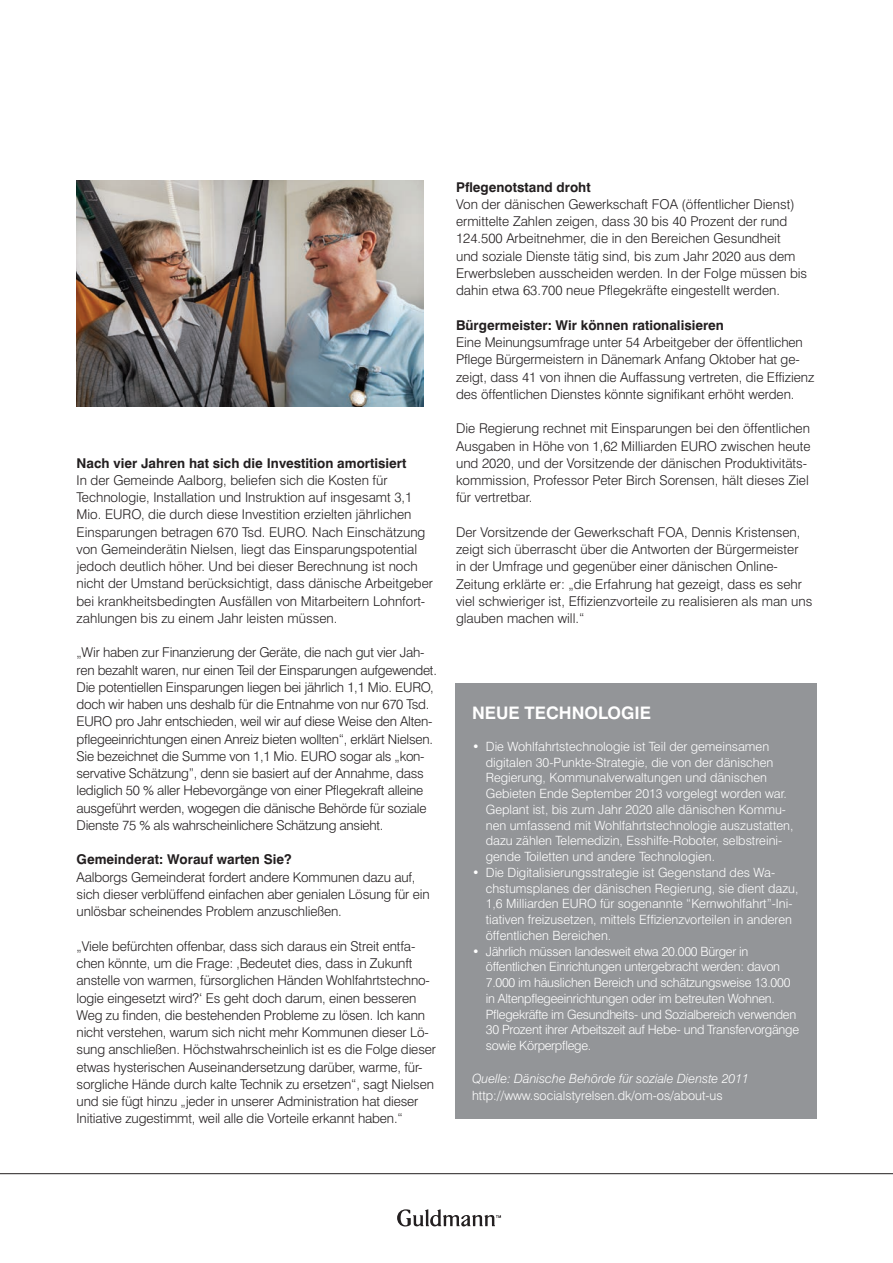
<style>
.page{position:relative;width:893px;height:1263px;background:#fff}
.page>*{position:absolute;margin:0;border:0;box-sizing:border-box;transform-origin:0 0}
.t1{font:700 17.25px "Swiss 721 BT";color:#fff}
.t2{font:300 13.5px/17.2px "Swiss 721 BT";letter-spacing:-.005em;color:#231f20}
.t3{font:700 13.5px "Swiss 721 BT";color:#231f20}
.t4{font:300 12.75px/15.8px "Swiss 721 BT";color:#fff}
.t5{font:300 12.75px/15.8px "Swiss 721 BT";letter-spacing:-.02em;color:#fff}
.t6{font:italic 300 12.75px "Swiss 721 BT";color:#fff}
</style>
<div class="page">
<svg style="left:397px;top:1209px;width:104px;height:17px"></svg>
<hr style="left:0;top:1173px;width:893px;height:1px;background:#231f20">
<div style="left:455px;top:683px;width:361px;height:435px;background:#939598"></div>
<img style="left:77px;top:181px;width:347px;height:225px">
<p class="t3" style="left:77px;top:455px;width:331px">Nach vier Jahren hat sich die Investition amortisiert</p>
<p class="t2" style="left:77px;top:471px;width:358px">In der Gemeinde Aalborg, beliefen sich die Kosten für Technologie, Installation und Instruktion auf insgesamt 3,1<br>Mio. EURO, die durch diese Investition erzielten jährlichen Einsparungen betragen 670 Tsd. EURO. Nach Einschätzung von Gemeinderätin Nielsen, liegt das Einsparungspotential jedoch deutlich höher. Und bei dieser Berechnung ist noch nicht der Umstand berücksichtigt, dass dänische Arbeitgeber bei krankheitsbedingten Ausfällen von Mitarbeitern Lohnfort&shy;zahlungen bis zu einem Jahr leisten müssen.</p>
<p class="t2" style="left:77px;top:644px;width:362px">„Wir haben zur Finanzierung der Geräte, die nach gut vier Jah&shy;ren bezahlt waren, nur einen Teil der Einsparungen aufgewendet.<br>Die potentiellen Einsparungen liegen bei jährlich 1,1 Mio. EURO, doch wir haben uns deshalb für die Entnahme von nur 670 Tsd.<br>EURO pro Jahr entschieden, weil wir auf diese Weise den Alten&shy;pflegeeinrichtungen einen Anreiz bieten wollten“, erklärt Nielsen.<br>Sie bezeichnet die Summe von 1,1 Mio. EURO sogar als „kon&shy;servative Schätzung”, denn sie basiert auf der Annahme, dass lediglich 50 % aller Hebevorgänge von einer Pflegekraft alleine ausgeführt werden, wogegen die dänische Behörde für soziale Dienste 75 % als wahrscheinlichere Schätzung ansieht.</p>
<p class="t3" style="left:77px;top:851px;width:217px">Gemeinderat: Worauf warten Sie?</p>
<p class="t2" style="left:77px;top:868px;width:355px">Aalborgs Gemeinderat fordert andere Kommunen dazu auf, sich dieser verblüffend einfachen aber genialen Lösung für ein unlösbar scheinendes Problem anzuschließen.</p>
<p class="t2" style="left:77px;top:937px;width:361px">„Viele befürchten offenbar, dass sich daraus ein Streit entfa&shy;chen könnte, um die Frage: ‚Bedeutet dies, dass in Zukunft anstelle von warmen, fürsorglichen Händen Wohlfahrtstechno&shy;logie eingesetzt wird?‘ Es geht doch darum, einen besseren Weg zu finden, die bestehenden Probleme zu lösen. Ich kann nicht verstehen, warum sich nicht mehr Kommunen dieser Lö&shy;sung anschließen. Höchstwahrscheinlich ist es die Folge dieser etwas hysterischen Auseinandersetzung darüber, warme, für&shy;sorgliche Hände durch kalte Technik zu ersetzen“, sagt Nielsen und sie fügt hinzu „jeder in unserer Administration hat dieser Initiative zugestimmt, weil alle die Vorteile erkannt haben.“</p>
<p class="t3" style="left:456px;top:179px;width:136px">Pflegenotstand droht</p>
<p class="t2" style="left:456px;top:195px;width:353px">Von der dänischen Gewerkschaft FOA (öffentlicher Dienst) ermittelte Zahlen zeigen, dass 30 bis 40 Prozent der rund 124.500 Arbeitnehmer, die in den Bereichen Gesundheit<br>und soziale Dienste tätig sind, bis zum Jahr 2020 aus dem Erwerbsleben ausscheiden werden. In der Folge müssen bis dahin etwa 63.700 neue Pflegekräfte eingestellt werden.</p>
<p class="t3" style="left:456px;top:317px;width:269px">Bürgermeister: Wir können rationalisieren</p>
<p class="t2" style="left:456px;top:333px;width:360px">Eine Meinungsumfrage unter 54 Arbeitgeber der öffentlichen Pflege Bürgermeistern in Dänemark Anfang Oktober hat ge&shy;zeigt, dass 41 von ihnen die Auffassung vertreten, die Effizienz des öffentlichen Dienstes könnte signifikant erhöht werden.</p>
<p class="t2" style="left:456px;top:420px;width:356px">Die Regierung rechnet mit Einsparungen bei den öffentlichen Ausgaben in Höhe von 1,62 Milliarden EURO zwischen heute und 2020, und der Vorsitzende der dänischen Produktivitäts&shy;kommission, Professor Peter Birch Sorensen, hält dieses Ziel für vertretbar.</p>
<p class="t2" style="left:456px;top:523px;width:358px">Der Vorsitzende der Gewerkschaft FOA, Dennis Kristensen, zeigt sich überrascht über die Antworten der Bürgermeister<br>in der Umfrage und gegenüber einer dänischen Online-Zeitung erklärte er: „die Erfahrung hat gezeigt, dass es sehr viel schwieriger ist, Effizienzvorteile zu realisieren als man uns glauben machen will.“</p>
<p class="t1" style="left:472px;top:702px;width:181px">NEUE TECHNOLOGIE</p>
<p class="t4" style="left:486px;top:738px;width:309px;text-indent:-14px">• Die Wohlfahrtstechnologie ist Teil der gemeinsamen digitalen 30-Punkte-Strategie, die von der dänischen Regierung, Kommunalverwaltungen und dänischen Gebieten Ende September 2013 vorgelegt worden war.<br>Geplant ist, bis zum Jahr 2020 alle dänischen Kommu&shy;nen umfassend mit Wohlfahrtstechnologie auszustatten, dazu zählen Telemedizin, Esshilfe-Roboter, selbstreini&shy;gende Toiletten und andere Technologien.</p>
<p class="t4" style="left:486px;top:864px;width:314px;text-indent:-14px">• Die Digitalisierungsstrategie ist Gegenstand des Wa&shy;chstumsplanes der dänischen Regierung, sie dient dazu, 1,6 Milliarden EURO für sogenannte “Kernwohlfahrt”-Ini&shy;tiativen freizusetzen, mittels Effizienzvorteilen in anderen öffentlichen Bereichen.</p>
<p class="t5" style="left:486px;top:943px;width:315px;text-indent:-14px">• Jährlich müssen landesweit etwa 20.000 Bürger in öffentlichen Einrichtungen untergebracht werden: davon 7.000 im häuslichen Bereich und schätzungsweise 13.000 in Altenpflegeeinrichtungen oder im betreuten Wohnen.<br>Pflegekräfte im Gesundheits- und Sozialbereich verwenden 30 Prozent ihrer Arbeitszeit auf Hebe- und Transfervorgänge sowie Körperpflege.</p>
<p class="t6" style="left:472px;top:1071px;width:278px">Quelle: Dänische Behörde für soziale Dienste 2011</p>
<p class="t4" style="left:472px;top:1087px;width:252px">http://www.socialstyrelsen.dk/om-os/about-us</p>
</div>
